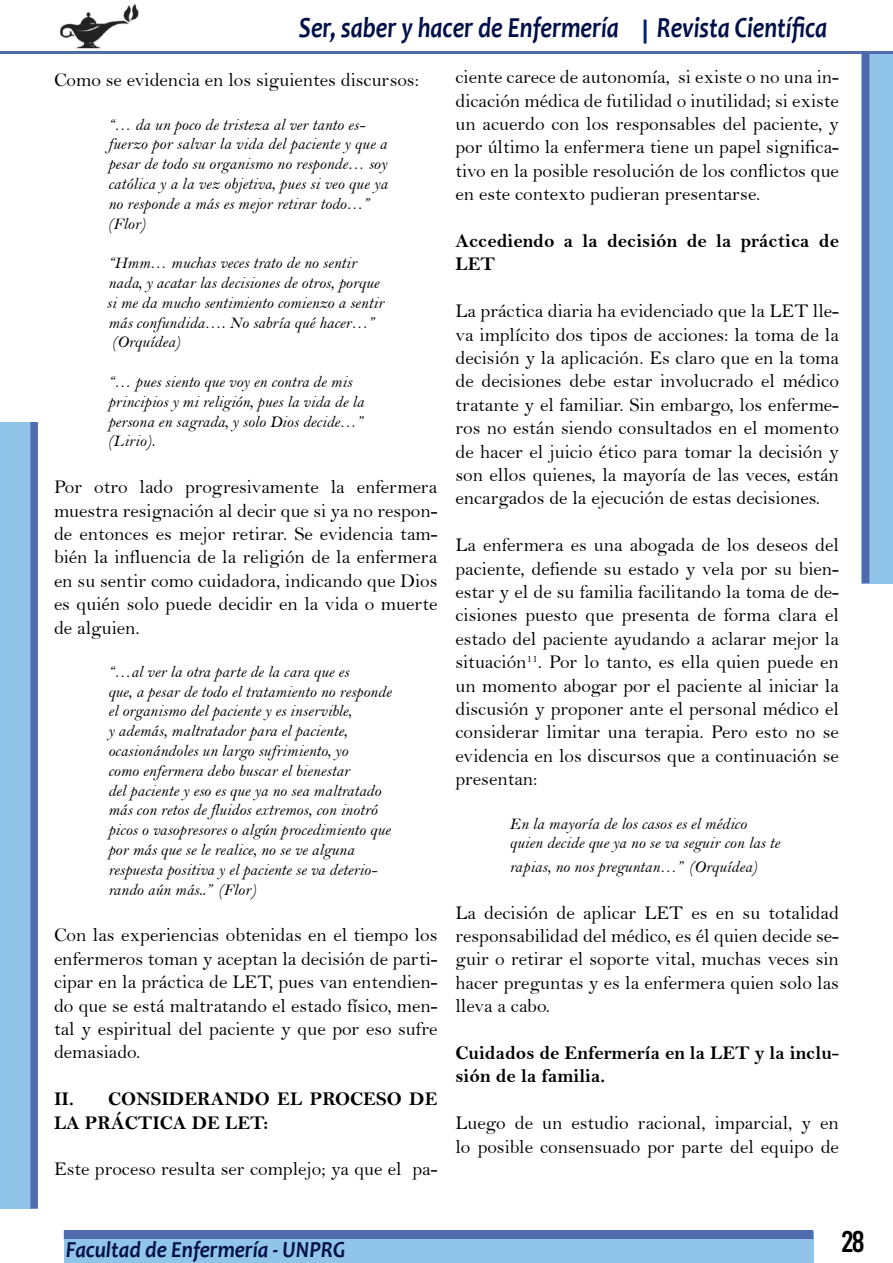
<style>
.page{position:relative;width:893px;height:1263px;background:#fff}
.page>*{position:absolute;margin:0;border:0;box-sizing:border-box;transform-origin:0 0}
.t1{font:30px "Bebas";color:#000}
.t2{font:italic 700 29.25px "Candara";color:#001048;scale:.82 1}
.t3{font:italic 700 23.1px "Candara";color:#001048;scale:.91 1}
.t4{font:19.5px/23.4px "Bell";color:#000;text-align:justify}
.t5{font:19.5px/23.4px "Bell MT Bold";color:#000}
.t6{font:16.5px/19.8px "Bell MT Italic";color:#000}
</style>
<div class="page">
<div style="left:862px;top:52px;width:31px;height:531px;background:#91c4e9"></div>
<hr style="left:0;top:51px;width:893px;height:3px;background:#4f6bad">
<div style="left:862px;top:52px;width:7px;height:531px;background:#4f6bad"></div>
<hr style="left:644px;top:20px;width:3px;height:24px;background:#002179">
<img style="left:60px;top:4px;width:79px;height:45px">
<div style="left:64px;top:1232px;width:749px;height:31px;background:#91c4e9"></div>
<div style="left:0;top:422px;width:31px;height:787px;background:#91c4e9"></div>
<div style="left:30px;top:422px;width:8px;height:787px;background:#4f6bad"></div>
<div style="left:64px;top:1230px;width:749px;height:9px;background:#4f6bad"></div>
<h2 class="t2" style="left:299px;top:9px;width:392px">Ser, saber y hacer de Enfermería</h2>
<h2 class="t2" style="left:657px;top:9px;width:209px">Revista Científica</h2>
<p class="t4" style="left:54px;top:68px;width:366px">Como se evidencia en los siguientes discursos:</p>
<p class="t6" style="left:108px;top:114px;width:281px">“… da un poco de tristeza al ver tanto es&shy;fuerzo por salvar la vida del paciente y que a pesar de todo su organismo no responde… soy católica y a la vez objetiva, pues si veo que ya no responde a más es mejor retirar todo…” (Flor)</p>
<p class="t6" style="left:108px;top:253px;width:250px">“Hmm… muchas veces trato de no sentir</p>
<p class="t6" style="left:108px;top:273px;width:273px">nada, y acatar las decisiones de otros, porque</p>
<p class="t6" style="left:107px;top:293px;width:279px">si me da mucho sentimiento comienzo a sentir</p>
<p class="t6" style="left:108px;top:312px;width:268px">más confundida…. No sabría qué hacer…”</p>
<p class="t6" style="left:112px;top:332px;width:70px">(Orquídea)</p>
<p class="t6" style="left:108px;top:372px;width:257px">“… pues siento que voy en contra de mis principios y mi religión, pues la vida de la persona en sagrada, y solo Dios decide…” (Lirio).</p>
<p class="t4" style="left:54px;top:475px;width:385px">Por otro lado progresivamente la enfermera muestra resignación al decir que si ya no respon&shy;de entonces es mejor retirar. Se evidencia tam&shy;bién la influencia de la religión de la enfermera en su sentir como cuidadora, indicando que Dios es quién solo puede decidir en la vida o muerte de alguien.</p>
<p class="t6" style="left:108px;top:662px;width:285px">“…al ver la otra parte de la cara que es<br>que, a pesar de todo el tratamiento no responde el organismo del paciente y es inservible,<br>y además, maltratador para el paciente, ocasionándoles un largo sufrimiento, yo<br>como enfermera debo buscar el bienestar<br>del paciente y eso es que ya no sea maltratado más con retos de fluidos extremos, con inotró picos o vasopresores o algún procedimiento que por más que se le realice, no se ve alguna respuesta positiva y el paciente se va deterio&shy;rando aún más..” (Flor)</p>
<p class="t4" style="left:54px;top:923px;width:385px">Con las experiencias obtenidas en el tiempo los enfermeros toman y aceptan la decisión de parti&shy;cipar en la práctica de LET, pues van entendien&shy;do que se está maltratando el estado físico, men&shy;tal y espiritual del paciente y que por eso sufre demasiado.</p>
<p class="t5" style="left:54px;top:1087px;width:385px">II. CONSIDERANDO EL PROCESO DE<br>LA PRÁCTICA DE LET:</p>
<p class="t4" style="left:54px;top:1157px;width:385px">Este proceso resulta ser complejo; ya que el pa-</p>
<p class="t4" style="left:455px;top:65px;width:385px">ciente carece de autonomía, si existe o no una in&shy;dicación médica de futilidad o inutilidad; si existe un acuerdo con los responsables del paciente, y por último la enfermera tiene un papel significa&shy;tivo en la posible resolución de los conflictos que en este contexto pudieran presentarse.</p>
<p class="t5" style="left:455px;top:229px;width:385px">Accediendo a la decisión de la práctica de<br>LET</p>
<p class="t4" style="left:455px;top:299px;width:385px">La práctica diaria ha evidenciado que la LET lle&shy;va implícito dos tipos de acciones: la toma de la decisión y la aplicación. Es claro que en la toma de decisiones debe estar involucrado el médico tratante y el familiar. Sin embargo, los enferme&shy;ros no están siendo consultados en el momento de hacer el juicio ético para tomar la decisión y son ellos quienes, la mayoría de las veces, están encargados de la ejecución de estas decisiones.</p>
<p class="t4" style="left:455px;top:533px;width:385px">La enfermera es una abogada de los deseos del paciente, defiende su estado y vela por su bien&shy;estar y el de su familia facilitando la toma de de&shy;cisiones puesto que presenta de forma clara el estado del paciente ayudando a aclarar mejor la situación<sup>11</sup>. Por lo tanto, es ella quien puede en un momento abogar por el paciente al iniciar la discusión y proponer ante el personal médico el considerar limitar una terapia. Pero esto no se evidencia en los discursos que a continuación se presentan:</p>
<p class="t6" style="left:509px;top:813px;width:272px">En la mayoría de los casos es el médico quien decide que ya no se va seguir con las te</p>
<p class="t6" style="left:509px;top:856px;width:249px">rapias, no nos preguntan…” (Orquídea)</p>
<p class="t4" style="left:455px;top:900px;width:385px">La decisión de aplicar LET es en su totalidad responsabilidad del médico, es él quien decide se&shy;guir o retirar el soporte vital, muchas veces sin hacer preguntas y es la enfermera quien solo las lleva a cabo.</p>
<p class="t5" style="left:455px;top:1041px;width:385px">Cuidados de Enfermería en la LET y la inclu&shy;sión de la familia.</p>
<p class="t4" style="left:455px;top:1111px;width:385px">Luego de un estudio racional, imparcial, y en lo posible consensuado por parte del equipo de</p>
<p class="t3" style="left:66px;top:1235px;width:309px">Facultad de Enfermería - UNPRG</p>
<h1 class="t1" style="left:841px;top:1227px;width:25px">28</h1>
</div>
